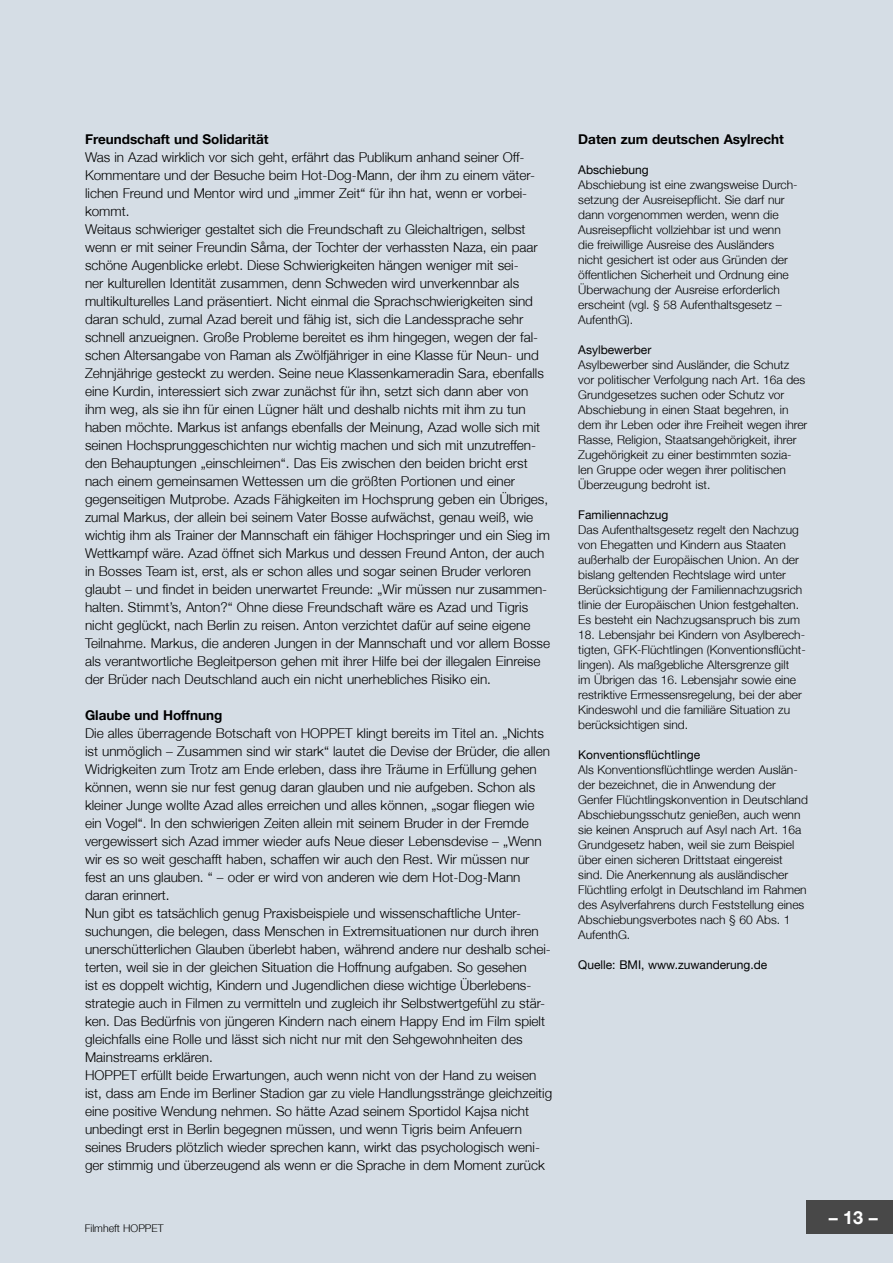
<style>
.page{position:relative;width:893px;height:1263px;background:#d5dde5}
.page>*{position:absolute;margin:0;border:0;box-sizing:border-box;transform-origin:0 0}
.t1{font:700 18px "Helvetica Neue";color:#fff}
.Fließtext{font:300 13.5px/18px "Helvetica Neue";color:#000}
.Headline_2{font:700 13.5px "Helvetica Neue";color:#000}
.Glossar_Headline{font:700 13.5px "Helvetica Neue";color:#000}
.Glossar_Fließtext{font:300 12px/15px "Helvetica Neue";color:#000}
.Glossar_Fließtext-2{font:12px "Helvetica Neue LT";color:#000}
.t2{font:300 10.65px "Helvetica Neue";color:#000}
</style>
<div class="page">
<div style="left:806px;top:1200px;width:87px;height:34px;background:#484848"></div>
<p class="Headline_2" style="left:85px;top:131px;width:185px">Freundschaft und Solidarität</p>
<p class="Fließtext" style="left:85px;top:148px;width:452px">Was in Azad wirklich vor sich geht, erfährt das Publikum anhand seiner Off-Kommentare und der Besuche beim Hot-Dog-Mann, der ihm zu einem väter&shy;lichen Freund und Mentor wird und „immer Zeit“ für ihn hat, wenn er vorbei&shy;kommt.</p>
<p class="Fließtext" style="left:85px;top:220px;width:467px">Weitaus schwieriger gestaltet sich die Freundschaft zu Gleichaltrigen, selbst wenn er mit seiner Freundin Såma, der Tochter der verhassten Naza, ein paar schöne Augenblicke erlebt. Diese Schwierigkeiten hängen weniger mit sei-<br>ner kulturellen Identität zusammen, denn Schweden wird unverkennbar als multikulturelles Land präsentiert. Nicht einmal die Sprachschwierigkeiten sind daran schuld, zumal Azad bereit und fähig ist, sich die Landessprache sehr schnell anzueignen. Große Probleme bereitet es ihm hingegen, wegen der fal&shy;schen Altersangabe von Raman als Zwölfjähriger in eine Klasse für Neun- und Zehnjährige gesteckt zu werden. Seine neue Klassenkameradin Sara, ebenfalls eine Kurdin, interessiert sich zwar zunächst für ihn, setzt sich dann aber von ihm weg, als sie ihn für einen Lügner hält und deshalb nichts mit ihm zu tun haben möchte. Markus ist anfangs ebenfalls der Meinung, Azad wolle sich mit seinen Hochsprunggeschichten nur wichtig machen und sich mit unzutreffen&shy;den Behauptungen „einschleimen“. Das Eis zwischen den beiden bricht erst nach einem gemeinsamen Wettessen um die größten Portionen und einer gegenseitigen Mutprobe. Azads Fähigkeiten im Hochsprung geben ein Übriges, zumal Markus, der allein bei seinem Vater Bosse aufwächst, genau weiß, wie wichtig ihm als Trainer der Mannschaft ein fähiger Hochspringer und ein Sieg im Wettkampf wäre. Azad öffnet sich Markus und dessen Freund Anton, der auch in Bosses Team ist, erst, als er schon alles und sogar seinen Bruder verloren glaubt – und findet in beiden unerwartet Freunde: „Wir müssen nur zusammen&shy;halten. Stimmt’s, Anton?“ Ohne diese Freundschaft wäre es Azad und Tigris nicht geglückt, nach Berlin zu reisen. Anton verzichtet dafür auf seine eigene Teilnahme. Markus, die anderen Jungen in der Mannschaft und vor allem Bosse als verantwortliche Begleitperson gehen mit ihrer Hilfe bei der illegalen Einreise der Brüder nach Deutschland auch ein nicht unerhebliches Risiko ein.</p>
<p class="Headline_2" style="left:85px;top:707px;width:139px">Glaube und Hoffnung</p>
<p class="Fließtext" style="left:85px;top:724px;width:466px">Die alles überragende Botschaft von HOPPET klingt bereits im Titel an. „Nichts ist unmöglich – Zusammen sind wir stark“ lautet die Devise der Brüder, die allen Widrigkeiten zum Trotz am Ende erleben, dass ihre Träume in Erfüllung gehen können, wenn sie nur fest genug daran glauben und nie aufgeben. Schon als kleiner Junge wollte Azad alles erreichen und alles können, „sogar fliegen wie ein Vogel“. In den schwierigen Zeiten allein mit seinem Bruder in der Fremde vergewissert sich Azad immer wieder aufs Neue dieser Lebensdevise – „Wenn wir es so weit geschafft haben, schaffen wir auch den Rest. Wir müssen nur fest an uns glauben. “ – oder er wird von anderen wie dem Hot-Dog-Mann daran erinnert.</p>
<p class="Fließtext" style="left:85px;top:904px;width:467px">Nun gibt es tatsächlich genug Praxisbeispiele und wissenschaftliche Unter&shy;suchungen, die belegen, dass Menschen in Extremsituationen nur durch ihren unerschütterlichen Glauben überlebt haben, während andere nur deshalb schei&shy;terten, weil sie in der gleichen Situation die Hoffnung aufgaben. So gesehen<br>ist es doppelt wichtig, Kindern und Jugendlichen diese wichtige Überlebens&shy;strategie auch in Filmen zu vermitteln und zugleich ihr Selbstwertgefühl zu stär&shy;ken. Das Bedürfnis von jüngeren Kindern nach einem Happy End im Film spielt gleichfalls eine Rolle und lässt sich nicht nur mit den Sehgewohnheiten des Mainstreams erklären.</p>
<p class="Fließtext" style="left:85px;top:1066px;width:469px">HOPPET erfüllt beide Erwartungen, auch wenn nicht von der Hand zu weisen ist, dass am Ende im Berliner Stadion gar zu viele Handlungsstränge gleichzeitig eine positive Wendung nehmen. So hätte Azad seinem Sportidol Kajsa nicht unbedingt erst in Berlin begegnen müssen, und wenn Tigris beim Anfeuern seines Bruders plötzlich wieder sprechen kann, wirkt das psychologisch weni&shy;ger stimmig und überzeugend als wenn er die Sprache in dem Moment zurück</p>
<p class="t2" style="left:85px;top:1221px;width:80px">Filmheft HOPPET</p>
<p class="Glossar_Headline" style="left:578px;top:131px;width:207px">Daten zum deutschen Asylrecht</p>
<p class="Glossar_Fließtext-2" style="left:578px;top:163px;width:72px">Abschiebung</p>
<p class="Glossar_Fließtext" style="left:578px;top:177px;width:221px">Abschiebung ist eine zwangsweise Durch&shy;setzung der Ausreisepflicht. Sie darf nur dann vorgenommen werden, wenn die Ausreisepflicht vollziehbar ist und wenn die freiwillige Ausreise des Ausländers nicht gesichert ist oder aus Gründen der öffentlichen Sicherheit und Ordnung eine Überwachung der Ausreise erforderlich erscheint (vgl. § 58 Aufenthaltsgesetz –</p>
<p class="Glossar_Fließtext" style="left:578px;top:312px;width:56px">AufenthG).</p>
<p class="Glossar_Fließtext-2" style="left:578px;top:343px;width:75px">Asylbewerber</p>
<p class="Glossar_Fließtext" style="left:578px;top:357px;width:231px">Asylbewerber sind Ausländer, die Schutz vor politischer Verfolgung nach Art. 16a des Grundgesetzes suchen oder Schutz vor Abschiebung in einen Staat begehren, in dem ihr Leben oder ihre Freiheit wegen ihrer Rasse, Religion, Staatsangehörigkeit, ihrer Zugehörigkeit zu einer bestimmten sozia&shy;len Gruppe oder wegen ihrer politischen Überzeugung bedroht ist.</p>
<p class="Glossar_Fließtext-2" style="left:578px;top:508px;width:92px">Familiennachzug</p>
<p class="Glossar_Fließtext" style="left:578px;top:522px;width:226px">Das Aufenthaltsgesetz regelt den Nachzug von Ehegatten und Kindern aus Staaten außerhalb der Europäischen Union. An der bislang geltenden Rechtslage wird unter Berücksichtigung der Familiennachzugsrich tlinie der Europäischen Union festgehalten.<br>Es besteht ein Nachzugsanspruch bis zum</p>
<p class="Glossar_Fließtext" style="left:578px;top:627px;width:229px">18. Lebensjahr bei Kindern von Asylberech&shy;tigten, GFK-Flüchtlingen (Konventionsflücht&shy;lingen). Als maßgebliche Altersgrenze gilt<br>im Übrigen das 16. Lebensjahr sowie eine restriktive Ermessensregelung, bei der aber Kindeswohl und die familiäre Situation zu berücksichtigen sind.</p>
<p class="Glossar_Fließtext-2" style="left:578px;top:748px;width:123px">Konventionsflüchtlinge</p>
<p class="Glossar_Fließtext" style="left:578px;top:762px;width:231px">Als Konventionsflüchtlinge werden Auslän&shy;der bezeichnet, die in Anwendung der Genfer Flüchtlingskonvention in Deutschland Abschiebungsschutz genießen, auch wenn sie keinen Anspruch auf Asyl nach Art. 16a Grundgesetz haben, weil sie zum Beispiel über einen sicheren Drittstaat eingereist sind. Die Anerkennung als ausländischer Flüchtling erfolgt in Deutschland im Rahmen des Asylverfahrens durch Feststellung eines Abschiebungsverbotes nach § 60 Abs. 1<br>AufenthG.</p>
<p class="Glossar_Fließtext-2" style="left:578px;top:958px;width:191px">Quelle: BMI, www.zuwanderung.de</p>
<h1 class="t1" style="left:829px;top:1206px;width:51px">– 13 –</h1>
</div>
